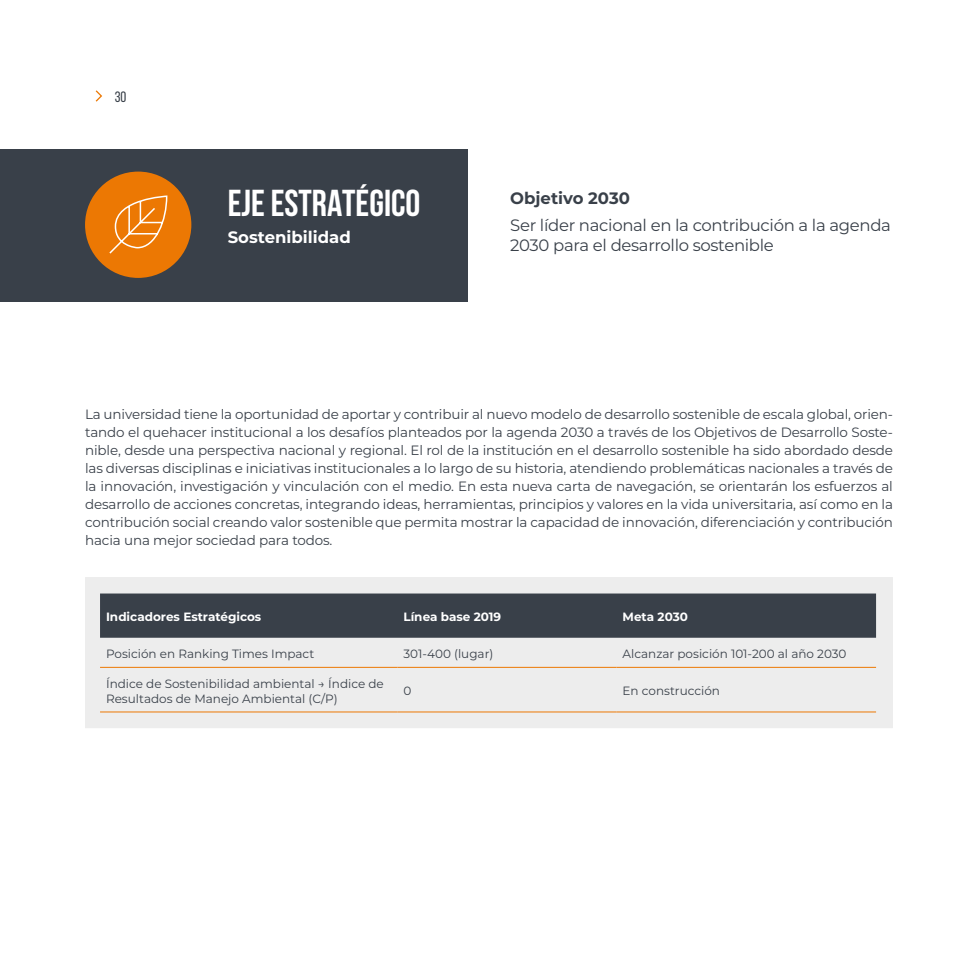
<style>
.page{position:relative;width:978px;height:978px;background:#fff}
.page>*{position:absolute;margin:0;border:0;box-sizing:border-box;transform-origin:0 0}
.t1{font:700 37.5px "Bebas Neue";color:#fff}
.t2{font:16.5px/19.8px "Montserrat";letter-spacing:-.02em;color:#394049}
.t3{font:700 16.5px "Montserrat";color:#fff}
.t4{font:700 16.5px "Montserrat";color:#394049}
.t5{font:15px "Bebas Neue";color:#394049}
.t6{font:13.5px/18px "Montserrat";letter-spacing:-.01em;color:#394049;text-align:justify}
.t7{font:12px/15px "Montserrat";color:#394049}
.t8{font:700 12px "Montserrat";color:#fff}
</style>
<div class="page">
<svg style="left:96px;top:90px;width:6px;height:12px"></svg>
<div style="left:0;top:149px;width:468px;height:153px;background:#394049"></div>
<div style="left:85px;top:172px;width:106px;height:106px;background:#ec7803;border-radius:50%"></div>
<svg style="left:109px;top:195px;width:59px;height:59px"></svg>
<div style="left:85px;top:577px;width:808px;height:151px;background:#ededed"></div>
<div style="left:100px;top:593px;width:776px;height:45px;background:#394049"></div>
<hr style="left:100px;top:667px;width:297px;height:1px;background:#ec7803">
<hr style="left:397px;top:667px;width:220px;height:1px;background:#ec7803">
<hr style="left:617px;top:667px;width:259px;height:1px;background:#ec7803">
<hr style="left:100px;top:712px;width:297px;height:1px;background:#ec7803">
<hr style="left:397px;top:712px;width:220px;height:1px;background:#ec7803">
<hr style="left:617px;top:712px;width:259px;height:1px;background:#ec7803">
<p class="t5" style="left:115px;top:88px;width:13px">30</p>
<h1 class="t1" style="left:228px;top:182px;width:194px">EJE ESTRATÉGICO</h1>
<p class="t3" style="left:228px;top:226px;width:125px">Sostenibilidad</p>
<p class="t4" style="left:510px;top:186px;width:121px">Objetivo 2030</p>
<p class="t2" style="left:510px;top:215px;width:382px">Ser líder nacional en la contribución a la agenda<br>2030 para el desarrollo sostenible</p>
<p class="t6" style="left:85px;top:405px;width:809px">La universidad tiene la oportunidad de aportar y contribuir al nuevo modelo de desarrollo sostenible de escala global, orien&shy;tando el quehacer institucional a los desafíos planteados por la agenda 2030 a través de los Objetivos de Desarrollo Soste&shy;nible, desde una perspectiva nacional y regional. El rol de la institución en el desarrollo sostenible ha sido abordado desde las diversas disciplinas e iniciativas institucionales a lo largo de su historia, atendiendo problemáticas nacionales a través de la innovación, investigación y vinculación con el medio. En esta nueva carta de navegación, se orientarán los esfuerzos al desarrollo de acciones concretas, integrando ideas, herramientas, principios y valores en la vida universitaria, así como en la contribución social creando valor sostenible que permita mostrar la capacidad de innovación, diferenciación y contribución hacia una mejor sociedad para todos.</p>
<p class="t8" style="left:106px;top:609px;width:157px">Indicadores Estratégicos</p>
<p class="t8" style="left:403px;top:609px;width:99px">Línea base 2019</p>
<p class="t8" style="left:623px;top:609px;width:67px">Meta 2030</p>
<p class="t7" style="left:106px;top:646px;width:210px">Posición en Ranking Times Impact</p>
<p class="t7" style="left:403px;top:646px;width:91px">301-400 (lugar)</p>
<p class="t7" style="left:623px;top:646px;width:225px">Alcanzar posición 101-200 al año 2030</p>
<p class="t7" style="left:106px;top:676px;width:279px">Índice de Sostenibilidad ambiental → Índice de<br>Resultados de Manejo Ambiental (C/P)</p>
<p class="t7" style="left:403px;top:683px;width:9px">0</p>
<p class="t7" style="left:623px;top:683px;width:99px">En construcción</p>
</div>
